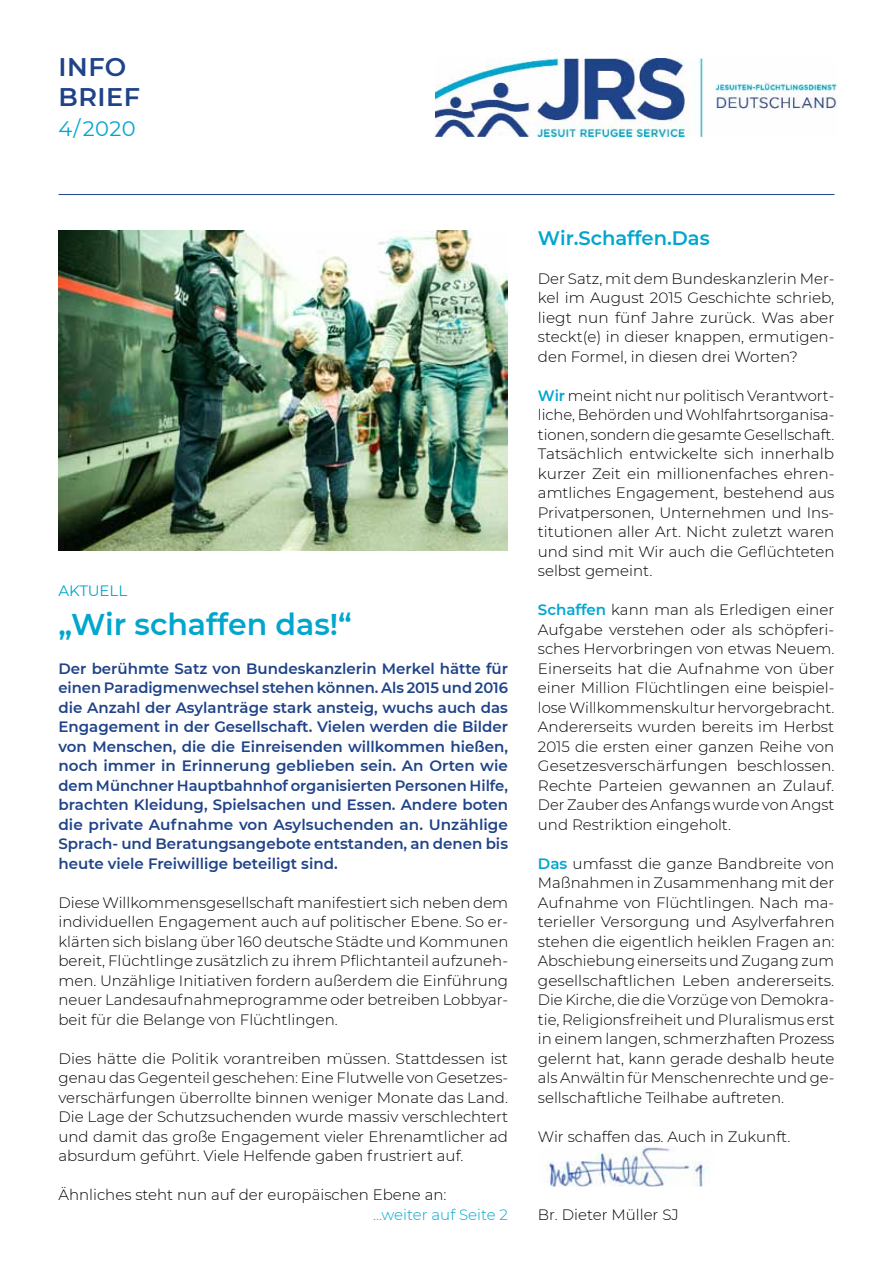
<style>
.page{position:relative;width:893px;height:1263px;background:#fff}
.page>*{position:absolute;margin:0;border:0;box-sizing:border-box;transform-origin:0 0}
.t1{font:600 30px "Montserrat";color:#00a6ce}
.t2{font:600 25.5px/30px "Montserrat";letter-spacing:.02em;color:#1f4388}
.t3{font:21px "Montserrat";color:#00a6ce}
.t4{font:600 19.5px "Montserrat";color:#00a6ce}
.t5{font:300 15px/19.5px "Montserrat";color:#000;text-align:justify}
.t6{font:600 15px/19.5px "Montserrat";color:#1f4388;text-align:justify}
.t7{font:300 15px "Montserrat";color:#00a6ce}
.t8{font:15px "Montserrat";color:#00a6ce}
.s1{font-weight:600;color:#00a6ce}
</style>
<div class="page">
<img style="left:435px;top:59px;width:402px;height:77px">
<hr style="left:59px;top:194px;width:775px;height:1px;background:#1f4388">
<img style="left:58px;top:231px;width:450px;height:320px">
<img style="left:546px;top:1146px;width:163px;height:40px">
<h2 class="t2" style="left:59px;top:51px;width:83px">info brief</h2>
<h3 class="t3" style="left:59px;top:114px;width:79px">4/ 2020</h3>
<p class="t8" style="left:59px;top:580px;width:70px">aKTUELL</p>
<h1 class="t1" style="left:58px;top:603px;width:295px">„Wir schaffen das!“</h1>
<p class="t6" style="left:58px;top:658px;width:451px">Der berühmte Satz von Bundeskanzlerin Merkel hätte für einen Paradigmenwechsel stehen können. Als 2015 und 2016 die Anzahl der Asylanträge stark ansteig, wuchs auch das Engagement in der Gesellschaft. Vielen werden die Bilder von Menschen, die die Einreisenden willkommen hießen, noch immer in Erinnerung geblieben sein. An Orten wie dem Münchner Hauptbahnhof organisierten Personen Hilfe, brachten Kleidung, Spielsachen und Essen. Andere boten die private Aufnahme von Asylsuchenden an. Unzählige Sprach- und Beratungsangebote entstanden, an denen bis heute viele Freiwillige beteiligt sind.</p>
<p class="t5" style="left:58px;top:892px;width:451px">Diese Willkommensgesellschaft manifestiert sich neben dem individuellen Engagement auch auf politischer Ebene. So er&shy;klärten sich bislang über 160 deutsche Städte und Kommunen bereit, Flüchtlinge zusätzlich zu ihrem Pflichtanteil aufzuneh&shy;men. Unzählige Initiativen fordern außerdem die Einführung neuer Landesaufnahmeprogramme oder betreiben Lobbyar&shy;beit für die Belange von Flüchtlingen.</p>
<p class="t5" style="left:58px;top:1048px;width:451px">Dies hätte die Politik vorantreiben müssen. Stattdessen ist genau das Gegenteil geschehen: Eine Flutwelle von Gesetzes&shy;verschärfungen überrollte binnen weniger Monate das Land.<br>Die Lage der Schutzsuchenden wurde massiv verschlechtert und damit das große Engagement vieler Ehrenamtlicher ad absurdum geführt. Viele Helfende gaben frustriert auf.</p>
<p class="t5" style="left:58px;top:1185px;width:390px">Ähnliches steht nun auf der europäischen Ebene an:</p>
<p class="t7" style="left:373px;top:1204px;width:136px">...weiter auf Seite 2</p>
<h3 class="t4" style="left:538px;top:224px;width:173px">Wir.Schaffen.Das</h3>
<p class="t5" style="left:538px;top:268px;width:298px">Der Satz, mit dem Bundeskanzlerin Mer&shy;kel im August 2015 Geschichte schrieb, liegt nun fünf Jahre zurück. Was aber steckt(e) in dieser knappen, ermutigen&shy;den Formel, in diesen drei Worten?</p>
<p class="t5" style="left:538px;top:385px;width:298px"><span class="s1">Wir</span> meint nicht nur politisch Verantwort&shy;liche, Behörden und Wohlfahrtsorganisa&shy;tionen, sondern die gesamte Gesellschaft.<br>Tatsächlich entwickelte sich innerhalb kurzer Zeit ein millionenfaches ehren&shy;amtliches Engagement, bestehend aus Privatpersonen, Unternehmen und Ins&shy;titutionen aller Art. Nicht zuletzt waren und sind mit Wir auch die Geflüchteten selbst gemeint.</p>
<p class="t5" style="left:538px;top:600px;width:298px"><span class="s1">Schaffen</span> kann man als Erledigen einer Aufgabe verstehen oder als schöpferi&shy;sches Hervorbringen von etwas Neuem.<br>Einerseits hat die Aufnahme von über einer Million Flüchtlingen eine beispiel&shy;lose Willkommenskultur hervorgebracht.<br>Andererseits wurden bereits im Herbst 2015 die ersten einer ganzen Reihe von Gesetzesverschärfungen beschlossen.<br>Rechte Parteien gewannen an Zulauf.<br>Der Zauber des Anfangs wurde von Angst und Restriktion eingeholt.</p>
<p class="t5" style="left:538px;top:853px;width:298px"><span class="s1">Das</span> umfasst die ganze Bandbreite von Maßnahmen in Zusammenhang mit der Aufnahme von Flüchtlingen. Nach ma&shy;terieller Versorgung und Asylverfahren stehen die eigentlich heiklen Fragen an:<br>Abschiebung einerseits und Zugang zum gesellschaftlichen Leben andererseits.<br>Die Kirche, die die Vorzüge von Demokra&shy;tie, Religionsfreiheit und Pluralismus erst in einem langen, schmerzhaften Prozess gelernt hat, kann gerade deshalb heute als Anwältin für Menschenrechte und ge&shy;sellschaftliche Teilhabe auftreten.</p>
<p class="t5" style="left:538px;top:1126px;width:254px">Wir schaffen das. Auch in Zukunft.</p>
<p class="t5" style="left:538px;top:1204px;width:142px">Br. Dieter Müller SJ</p>
</div>
